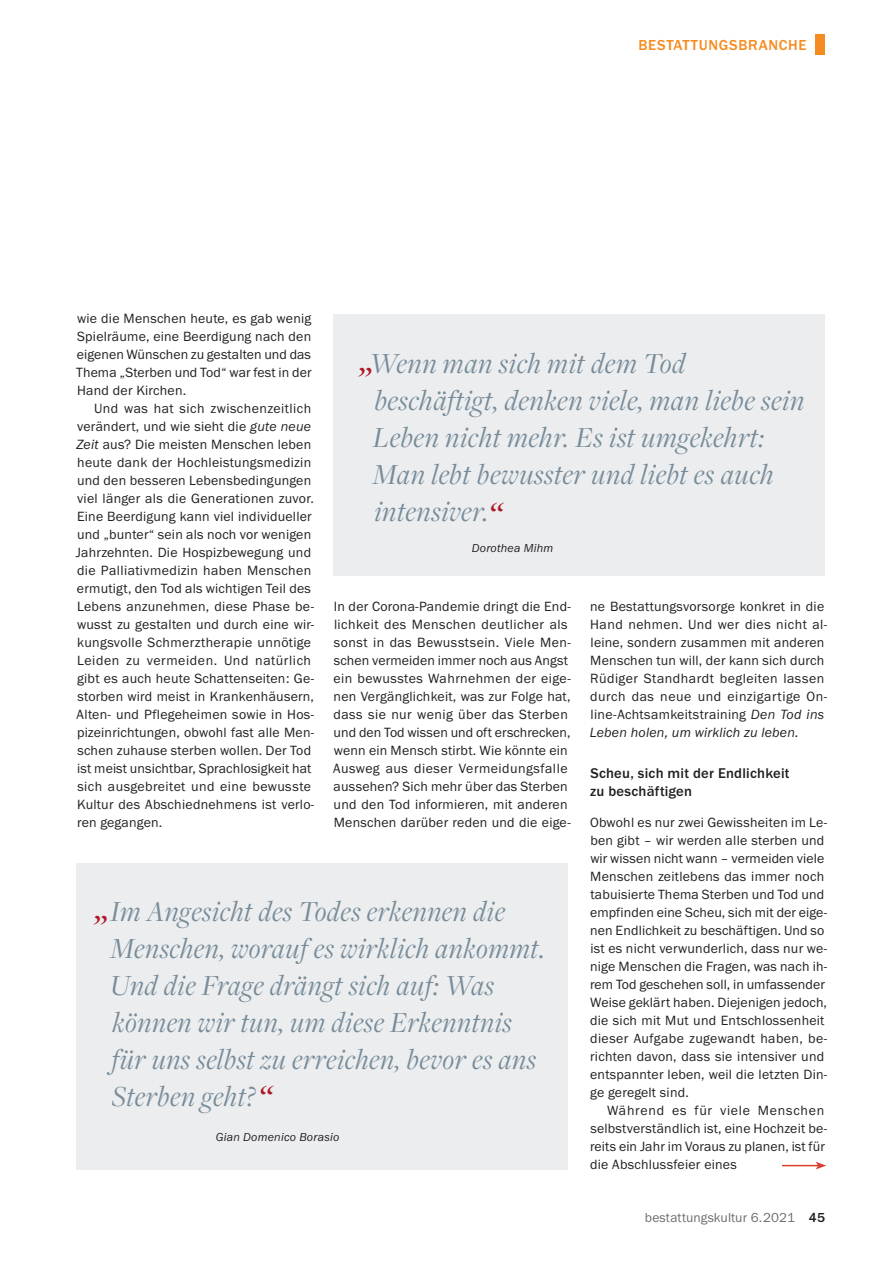
<style>
.page{position:relative;width:893px;height:1263px;background:#fff}
.page>*{position:absolute;margin:0;border:0;box-sizing:border-box;transform-origin:0 0}
.t1{font:italic 500 36.15px "Freight Disp Pro";color:#ad1926}
.t2{font:italic 30.3px/37px "Freight Disp Pro";letter-spacing:.02em;color:#778b98}
.t3{font:500 15px "Franklin Gothic URW";letter-spacing:.045em;color:#f68b1f}
.t4{font:500 14.7px/18px "Franklin Gothic URW";letter-spacing:.015em;color:#231f20}
.t5{font:13.8px/18px "Franklin Gothic URW Boo";letter-spacing:.015em;color:#231f20}
.t6{font:13.8px "Franklin Gothic URW Boo Ita";letter-spacing:.015em;color:#231f20}
.t7{font:13.5px "Franklin Gothic URW Boo";letter-spacing:.01em;color:#6c6d70}
.t8{font:12px "Franklin Gothic URW Boo Ita";letter-spacing:.015em;color:#231f20}
.s1{font-family:"Franklin Gothic URW Boo Ita"}
.s2{font-weight:500;font-size:36.15px;color:#ad1926}
.s3{font-family:"Franklin Gothic URW";font-weight:500;color:#231f20}
</style>
<div class="page">
<div style="left:815px;top:34px;width:10px;height:21px;background:#f68b1f"></div>
<div style="left:77px;top:863px;width:491px;height:306px;background:#ebedef"></div>
<div style="left:333px;top:314px;width:492px;height:261px;background:#ebedef"></div>
<hr style="left:782px;top:1165px;width:36px;height:1px;background:#db3f32">
<svg style="left:816px;top:1162px;width:10px;height:7px"></svg>
<p class="t3" style="left:638px;top:35px;width:170px">BESTATTUNGSBRANCHE</p>
<p class="t5" style="left:76px;top:309px;width:237px;text-align:justify">wie die Menschen heute, es gab wenig Spielräume, eine Beerdigung nach den eigenen Wünschen zu gestalten und das Thema „Sterben und Tod“ war fest in der Hand der Kirchen.</p>
<p class="t5" style="left:76px;top:399px;width:240px;text-indent:18px">Und was hat sich zwischenzeitlich verändert, und wie sieht die <span class="s1">gute neue Zeit</span> aus? Die meisten Menschen leben heute dank der Hochleistungsmedizin und den besseren Lebensbedingungen viel länger als die Generationen zuvor.<br>Eine Beerdigung kann viel individueller und „bunter“ sein als noch vor wenigen Jahrzehnten. Die Hospizbewegung und die Palliativmedizin haben Menschen ermutigt, den Tod als wichtigen Teil des Lebens anzunehmen, diese Phase be&shy;wusst zu gestalten und durch eine wir&shy;kungsvolle Schmerztherapie unnötige Leiden zu vermeiden. Und natürlich gibt es auch heute Schattenseiten: Ge&shy;storben wird meist in Krankenhäusern, Alten- und Pflegeheimen sowie in Hos&shy;pizeinrichtungen, obwohl fast alle Men&shy;schen zuhause sterben wollen. Der Tod ist meist unsichtbar, Sprachlosigkeit hat sich ausgebreitet und eine bewusste Kultur des Abschiednehmens ist verlo&shy;ren gegangen.</p>
<h2 class="t2" style="left:372px;top:344px;width:433px;text-indent:-13px"><span class="s2">„</span>Wenn man sich mit dem Tod beschäftigt, denken viele, man liebe sein<br>Leben nicht mehr. Es ist umgekehrt:<br>Man lebt bewusster und liebt es auch intensiver.</h2>
<h1 class="t1" style="left:488px;top:491px;width:15px">“</h1>
<p class="t8" style="left:472px;top:540px;width:83px">Dorothea Mihm</p>
<p class="t5" style="left:333px;top:597px;width:239px">In der Corona-Pandemie dringt die End&shy;lichkeit des Menschen deutlicher als sonst in das Bewusstsein. Viele Men&shy;schen vermeiden immer noch aus Angst ein bewusstes Wahrnehmen der eige&shy;nen Vergänglichkeit, was zur Folge hat, dass sie nur wenig über das Sterben und den Tod wissen und oft erschrecken, wenn ein Mensch stirbt. Wie könnte ein Ausweg aus dieser Vermeidungsfalle aussehen? Sich mehr über das Sterben und den Tod informieren, mit anderen Menschen darüber reden und die eige-</p>
<p class="t5" style="left:590px;top:597px;width:239px">ne Bestattungsvorsorge konkret in die Hand nehmen. Und wer dies nicht al&shy;leine, sondern zusammen mit anderen Menschen tun will, der kann sich durch Rüdiger Standhardt begleiten lassen durch das neue und einzigartige On&shy;line-Achtsamkeitstraining <span class="s1">Den Tod ins</span></p>
<p class="t6" style="left:590px;top:724px;width:210px">Leben holen, um wirklich zu leben.</p>
<p class="t4" style="left:590px;top:764px;width:201px">Scheu, sich mit der Endlichkeit zu beschäftigen</p>
<p class="t5" style="left:590px;top:813px;width:239px">Obwohl es nur zwei Gewissheiten im Le&shy;ben gibt – wir werden alle sterben und wir wissen nicht wann – vermeiden viele Menschen zeitlebens das immer noch tabuisierte Thema Sterben und Tod und empfinden eine Scheu, sich mit der eige&shy;nen Endlichkeit zu beschäftigen. Und so ist es nicht verwunderlich, dass nur we&shy;nige Menschen die Fragen, was nach ih&shy;rem Tod geschehen soll, in umfassender Weise geklärt haben. Diejenigen jedoch, die sich mit Mut und Entschlossenheit dieser Aufgabe zugewandt haben, be&shy;richten davon, dass sie intensiver und entspannter leben, weil die letzten Din&shy;ge geregelt sind.</p>
<p class="t5" style="left:590px;top:1101px;width:239px;text-indent:17px">Während es für viele Menschen selbstverständlich ist, eine Hochzeit be&shy;reits ein Jahr im Voraus zu planen, ist für die Abschlussfeier eines</p>
<h2 class="t2" style="left:110px;top:892px;width:436px;text-indent:-15px"><span class="s2">„</span>Im Angesicht des Todes erkennen die Menschen, worauf es wirklich ankommt.<br>Und die Frage drängt sich auf: Was können wir tun, um diese Erkenntnis für uns selbst zu erreichen, bevor es ans Sterben geht?</h2>
<h1 class="t1" style="left:258px;top:1073px;width:15px">“</h1>
<p class="t8" style="left:216px;top:1130px;width:125px">Gian Domenico Borasio</p>
<p class="t7" style="left:645px;top:1209px;width:181px">bestattungskultur 6.2021 <span class="s3">45</span></p>
</div>
